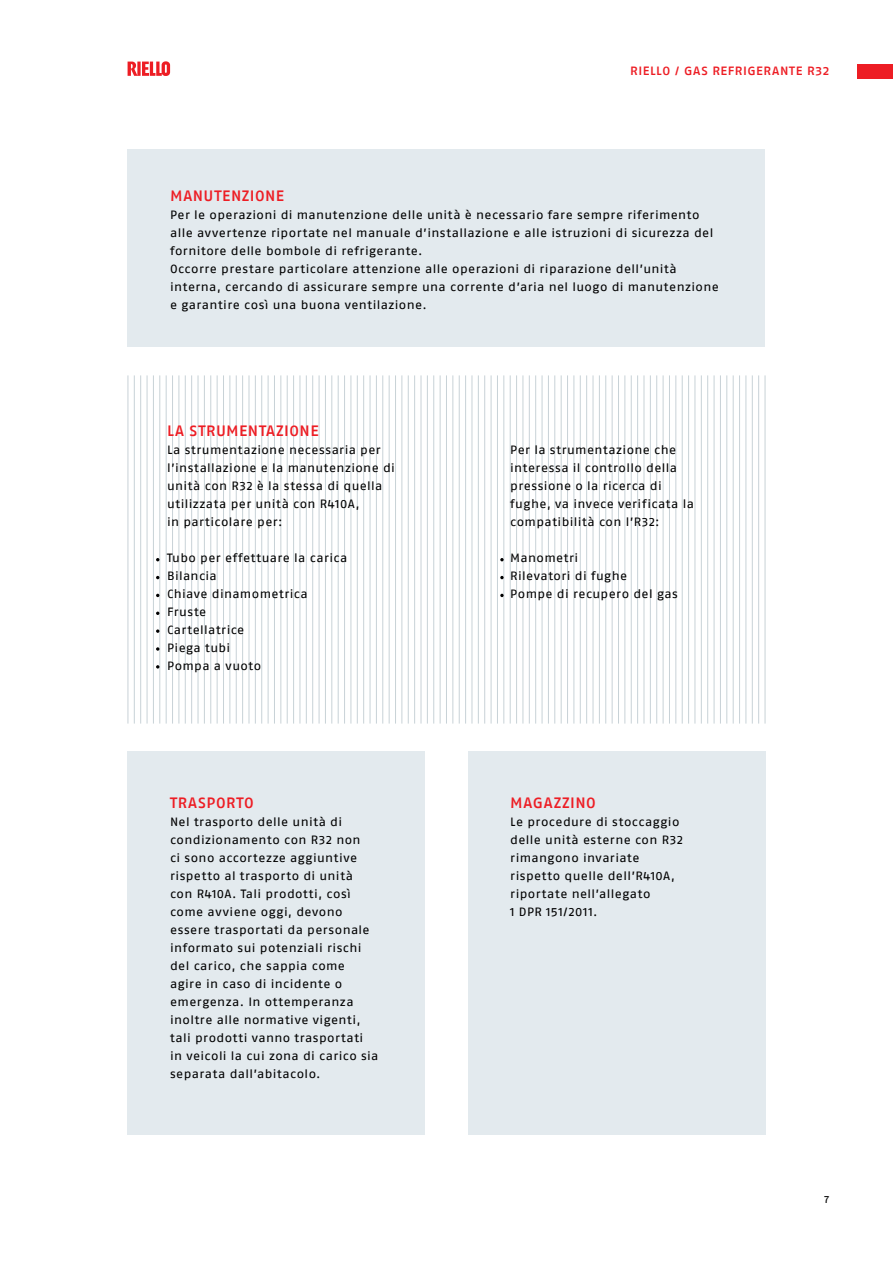
<style>
.page{position:relative;width:893px;height:1263px;background:#fff}
.page>*{position:absolute;margin:0;border:0;box-sizing:border-box;transform-origin:0 0}
.t1{font:500 15px "Fago Ex Lf";letter-spacing:.035em;color:#ed1d24}
.t2{font:500 15px "Fago Ex Lf";letter-spacing:.065em;color:#ed1d24}
.t3{font:12px/18px "Fago Ex Lf";letter-spacing:.035em;color:#000}
.t4{font:500 12px "Fago Ex Lf";letter-spacing:.05em;color:#ed1d24}
.t5{font:10.5px "Fago Ex Lf";color:#000}
</style>
<div class="page">
<div style="left:857px;top:64px;width:36px;height:15px;background:#ed1d24"></div>
<svg style="left:128px;top:61px;width:42px;height:15px"></svg>
<div style="left:128px;top:150px;width:637px;height:197px;background:#e3eaee"></div>
<hr style="left:128px;top:375px;width:1px;height:348px;background:#c8d2d7">
<hr style="left:433px;top:375px;width:1px;height:348px;background:#c8d2d7">
<hr style="left:280px;top:375px;width:1px;height:348px;background:#c8d2d7">
<hr style="left:586px;top:375px;width:1px;height:348px;background:#c8d2d7">
<hr style="left:733px;top:375px;width:1px;height:348px;background:#c8d2d7">
<hr style="left:204px;top:375px;width:1px;height:348px;background:#c8d2d7">
<hr style="left:510px;top:375px;width:1px;height:348px;background:#c8d2d7">
<hr style="left:357px;top:375px;width:1px;height:348px;background:#c8d2d7">
<hr style="left:663px;top:375px;width:1px;height:348px;background:#c8d2d7">
<hr style="left:166px;top:375px;width:1px;height:348px;background:#c8d2d7">
<hr style="left:472px;top:375px;width:1px;height:348px;background:#c8d2d7">
<hr style="left:319px;top:375px;width:1px;height:348px;background:#c8d2d7">
<hr style="left:624px;top:375px;width:1px;height:348px;background:#c8d2d7">
<hr style="left:242px;top:375px;width:1px;height:348px;background:#c8d2d7">
<hr style="left:548px;top:375px;width:1px;height:348px;background:#c8d2d7">
<hr style="left:695px;top:375px;width:1px;height:348px;background:#c8d2d7">
<hr style="left:395px;top:375px;width:1px;height:348px;background:#c8d2d7">
<hr style="left:147px;top:375px;width:1px;height:348px;background:#c8d2d7">
<hr style="left:452px;top:375px;width:1px;height:348px;background:#c8d2d7">
<hr style="left:300px;top:375px;width:1px;height:348px;background:#c8d2d7">
<hr style="left:605px;top:375px;width:1px;height:348px;background:#c8d2d7">
<hr style="left:752px;top:375px;width:1px;height:348px;background:#c8d2d7">
<hr style="left:223px;top:375px;width:1px;height:348px;background:#c8d2d7">
<hr style="left:529px;top:375px;width:1px;height:348px;background:#c8d2d7">
<hr style="left:376px;top:375px;width:1px;height:348px;background:#c8d2d7">
<hr style="left:682px;top:375px;width:1px;height:348px;background:#c8d2d7">
<hr style="left:185px;top:375px;width:1px;height:348px;background:#c8d2d7">
<hr style="left:491px;top:375px;width:1px;height:348px;background:#c8d2d7">
<hr style="left:338px;top:375px;width:1px;height:348px;background:#c8d2d7">
<hr style="left:644px;top:375px;width:1px;height:348px;background:#c8d2d7">
<hr style="left:261px;top:375px;width:1px;height:348px;background:#c8d2d7">
<hr style="left:567px;top:375px;width:1px;height:348px;background:#c8d2d7">
<hr style="left:714px;top:375px;width:1px;height:348px;background:#c8d2d7">
<hr style="left:414px;top:375px;width:1px;height:348px;background:#c8d2d7">
<hr style="left:134px;top:375px;width:1px;height:348px;background:#c8d2d7">
<hr style="left:440px;top:375px;width:1px;height:348px;background:#c8d2d7">
<hr style="left:287px;top:375px;width:1px;height:348px;background:#c8d2d7">
<hr style="left:593px;top:375px;width:1px;height:348px;background:#c8d2d7">
<hr style="left:739px;top:375px;width:1px;height:348px;background:#c8d2d7">
<hr style="left:210px;top:375px;width:1px;height:348px;background:#c8d2d7">
<hr style="left:516px;top:375px;width:1px;height:348px;background:#c8d2d7">
<hr style="left:363px;top:375px;width:1px;height:348px;background:#c8d2d7">
<hr style="left:669px;top:375px;width:1px;height:348px;background:#c8d2d7">
<hr style="left:172px;top:375px;width:1px;height:348px;background:#c8d2d7">
<hr style="left:478px;top:375px;width:1px;height:348px;background:#c8d2d7">
<hr style="left:325px;top:375px;width:1px;height:348px;background:#c8d2d7">
<hr style="left:631px;top:375px;width:1px;height:348px;background:#c8d2d7">
<hr style="left:249px;top:375px;width:1px;height:348px;background:#c8d2d7">
<hr style="left:554px;top:375px;width:1px;height:348px;background:#c8d2d7">
<hr style="left:701px;top:375px;width:1px;height:348px;background:#c8d2d7">
<hr style="left:401px;top:375px;width:1px;height:348px;background:#c8d2d7">
<hr style="left:153px;top:375px;width:1px;height:348px;background:#c8d2d7">
<hr style="left:459px;top:375px;width:1px;height:348px;background:#c8d2d7">
<hr style="left:306px;top:375px;width:1px;height:348px;background:#c8d2d7">
<hr style="left:612px;top:375px;width:1px;height:348px;background:#c8d2d7">
<hr style="left:758px;top:375px;width:1px;height:348px;background:#c8d2d7">
<hr style="left:229px;top:375px;width:1px;height:348px;background:#c8d2d7">
<hr style="left:535px;top:375px;width:1px;height:348px;background:#c8d2d7">
<hr style="left:382px;top:375px;width:1px;height:348px;background:#c8d2d7">
<hr style="left:191px;top:375px;width:1px;height:348px;background:#c8d2d7">
<hr style="left:497px;top:375px;width:1px;height:348px;background:#c8d2d7">
<hr style="left:344px;top:375px;width:1px;height:348px;background:#c8d2d7">
<hr style="left:650px;top:375px;width:1px;height:348px;background:#c8d2d7">
<hr style="left:268px;top:375px;width:1px;height:348px;background:#c8d2d7">
<hr style="left:573px;top:375px;width:1px;height:348px;background:#c8d2d7">
<hr style="left:720px;top:375px;width:1px;height:348px;background:#c8d2d7">
<hr style="left:421px;top:375px;width:1px;height:348px;background:#c8d2d7">
<hr style="left:140px;top:375px;width:1px;height:348px;background:#c8d2d7">
<hr style="left:446px;top:375px;width:1px;height:348px;background:#c8d2d7">
<hr style="left:293px;top:375px;width:1px;height:348px;background:#c8d2d7">
<hr style="left:599px;top:375px;width:1px;height:348px;background:#c8d2d7">
<hr style="left:745px;top:375px;width:1px;height:348px;background:#c8d2d7">
<hr style="left:217px;top:375px;width:1px;height:348px;background:#c8d2d7">
<hr style="left:523px;top:375px;width:1px;height:348px;background:#c8d2d7">
<hr style="left:370px;top:375px;width:1px;height:348px;background:#c8d2d7">
<hr style="left:675px;top:375px;width:1px;height:348px;background:#c8d2d7">
<hr style="left:179px;top:375px;width:1px;height:348px;background:#c8d2d7">
<hr style="left:484px;top:375px;width:1px;height:348px;background:#c8d2d7">
<hr style="left:331px;top:375px;width:1px;height:348px;background:#c8d2d7">
<hr style="left:637px;top:375px;width:1px;height:348px;background:#c8d2d7">
<hr style="left:255px;top:375px;width:1px;height:348px;background:#c8d2d7">
<hr style="left:561px;top:375px;width:1px;height:348px;background:#c8d2d7">
<hr style="left:707px;top:375px;width:1px;height:348px;background:#c8d2d7">
<hr style="left:408px;top:375px;width:1px;height:348px;background:#c8d2d7">
<hr style="left:159px;top:375px;width:1px;height:348px;background:#c8d2d7">
<hr style="left:465px;top:375px;width:1px;height:348px;background:#c8d2d7">
<hr style="left:312px;top:375px;width:1px;height:348px;background:#c8d2d7">
<hr style="left:618px;top:375px;width:1px;height:348px;background:#c8d2d7">
<hr style="left:765px;top:375px;width:1px;height:348px;background:#c8d2d7">
<hr style="left:236px;top:375px;width:1px;height:348px;background:#c8d2d7">
<hr style="left:542px;top:375px;width:1px;height:348px;background:#c8d2d7">
<hr style="left:688px;top:375px;width:1px;height:348px;background:#c8d2d7">
<hr style="left:389px;top:375px;width:1px;height:348px;background:#c8d2d7">
<hr style="left:198px;top:375px;width:1px;height:348px;background:#c8d2d7">
<hr style="left:503px;top:375px;width:1px;height:348px;background:#c8d2d7">
<hr style="left:351px;top:375px;width:1px;height:348px;background:#c8d2d7">
<hr style="left:656px;top:375px;width:1px;height:348px;background:#c8d2d7">
<hr style="left:274px;top:375px;width:1px;height:348px;background:#c8d2d7">
<hr style="left:580px;top:375px;width:1px;height:348px;background:#c8d2d7">
<hr style="left:726px;top:375px;width:1px;height:348px;background:#c8d2d7">
<hr style="left:427px;top:375px;width:1px;height:348px;background:#c8d2d7">
<div style="left:128px;top:752px;width:297px;height:383px;background:#e3eaee"></div>
<div style="left:468px;top:752px;width:297px;height:383px;background:#e3eaee"></div>
<svg style="left:156px;top:629px;width:3px;height:4px"></svg>
<svg style="left:500px;top:558px;width:4px;height:3px"></svg>
<svg style="left:500px;top:576px;width:4px;height:3px"></svg>
<svg style="left:500px;top:594px;width:4px;height:3px"></svg>
<svg style="left:156px;top:647px;width:3px;height:4px"></svg>
<p class="t4" style="left:630px;top:64px;width:200px">RIELLO / GAS REFRIGERANTE R32</p>
<p class="t1" style="left:170px;top:186px;width:116px">MANUTENZIONE</p>
<p class="t3" style="left:170px;top:205px;width:550px">Per le operazioni di manutenzione delle unità è necessario fare sempre riferimento alle avvertenze riportate nel manuale d’installazione e alle istruzioni di sicurezza del fornitore delle bombole di refrigerante.<br>Occorre prestare particolare attenzione alle operazioni di riparazione dell’unità interna, cercando di assicurare sempre una corrente d’aria nel luogo di manutenzione e garantire così una buona ventilazione.</p>
<p class="t1" style="left:167px;top:422px;width:153px">LA STRUMENTAZIONE</p>
<p class="t3" style="left:167px;top:440px;width:229px">La strumentazione necessaria per l’installazione e la manutenzione di unità con R32 è la stessa di quella utilizzata per unità con R410A,<br>in particolare per:</p>
<p class="t3" style="left:167px;top:548px;width:182px">Tubo per effettuare la carica<br>Bilancia<br>Chiave dinamometrica<br>Fruste<br>Cartellatrice<br>Piega tubi<br>Pompa a vuoto</p>
<p class="t2" style="left:170px;top:794px;width:85px">TRASPORTO</p>
<p class="t3" style="left:170px;top:813px;width:210px">Nel trasporto delle unità di condizionamento con R32 non<br>ci sono accortezze aggiuntive rispetto al trasporto di unità<br>con R410A. Tali prodotti, così come avviene oggi, devono essere trasportati da personale informato sui potenziali rischi del carico, che sappia come agire in caso di incidente o emergenza. In ottemperanza inoltre alle normative vigenti, tali prodotti vanno trasportati<br>in veicoli la cui zona di carico sia separata dall’abitacolo.</p>
<p class="t3" style="left:510px;top:441px;width:185px">Per la strumentazione che interessa il controllo della pressione o la ricerca di fughe, va invece verificata la compatibilità con l’R32:</p>
<p class="t3" style="left:510px;top:549px;width:169px">Manometri<br>Rilevatori di fughe<br>Pompe di recupero del gas</p>
<p class="t1" style="left:510px;top:794px;width:24px">MAGAZZINO</p>
<p class="t3" style="left:510px;top:813px;width:174px">Le procedure di stoccaggio delle unità esterne con R32 rimangono invariate rispetto quelle dell’R410A, riportate nell’allegato<br>1 DPR 151/2011.</p>
<p class="t5" style="left:824px;top:1193px;width:7px">7</p>
</div>
